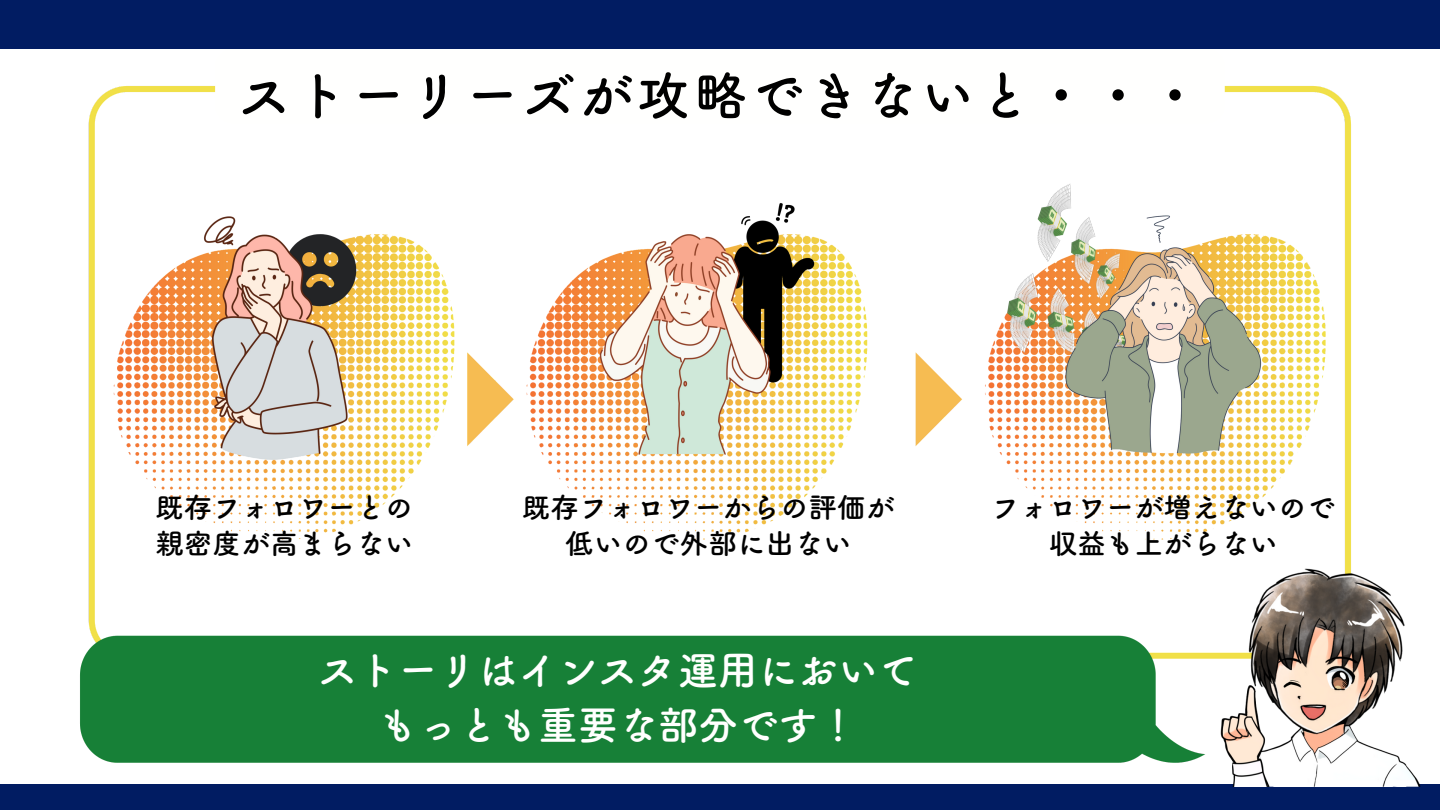
<style>
.page{position:relative;width:1440px;height:810px;background:#fff}
.page>*{position:absolute;margin:0;border:0;box-sizing:border-box;transform-origin:0 0}
.t1{font:53.3px "Canva Tsuku B Rd Gothic Std B";letter-spacing:.07em;color:#000}
.t2{font:40px "Canva Tsuku B Rd Gothic Std B";color:#fffffe}
.t3{font:28.4px "Canva Tsuku B Rd Gothic Std B";letter-spacing:.01em;color:#000}
</style>
<div class="page">
<img style="left:80px;top:86px;width:1271px;height:677px">
<svg style="left:215px;top:86px;width:1010px;height:37px"></svg>
<div style="left:0;top:0;width:1440px;height:48px;background:#011c62"></div>
<div style="left:0;top:784px;width:1440px;height:26px;background:#011c62"></div>
<img style="left:1188px;top:548px;width:233px;height:239px">
<p class="t1" style="left:238px;top:68px;width:965px">ストーリーズが攻略できないと・・・</p>
<p class="t3" style="left:155px;top:493px;width:259px">既存フォロワーとの</p>
<p class="t3" style="left:155px;top:529px;width:259px">親密度が⾼まらない</p>
<p class="t3" style="left:522px;top:493px;width:374px">既存フォロワーからの評価が</p>
<p class="t3" style="left:565px;top:529px;width:288px">低いので外部に出ない</p>
<p class="t2" style="left:318px;top:650px;width:601px">ストーリはインスタ運用において</p>
<p class="t2" style="left:378px;top:705px;width:481px">もっとも重要な部分です！</p>
<p class="t3" style="left:991px;top:493px;width:345px">フォロワーが増えないので</p>
<p class="t3" style="left:1049px;top:529px;width:230px">収益も上がらない</p>
</div>
